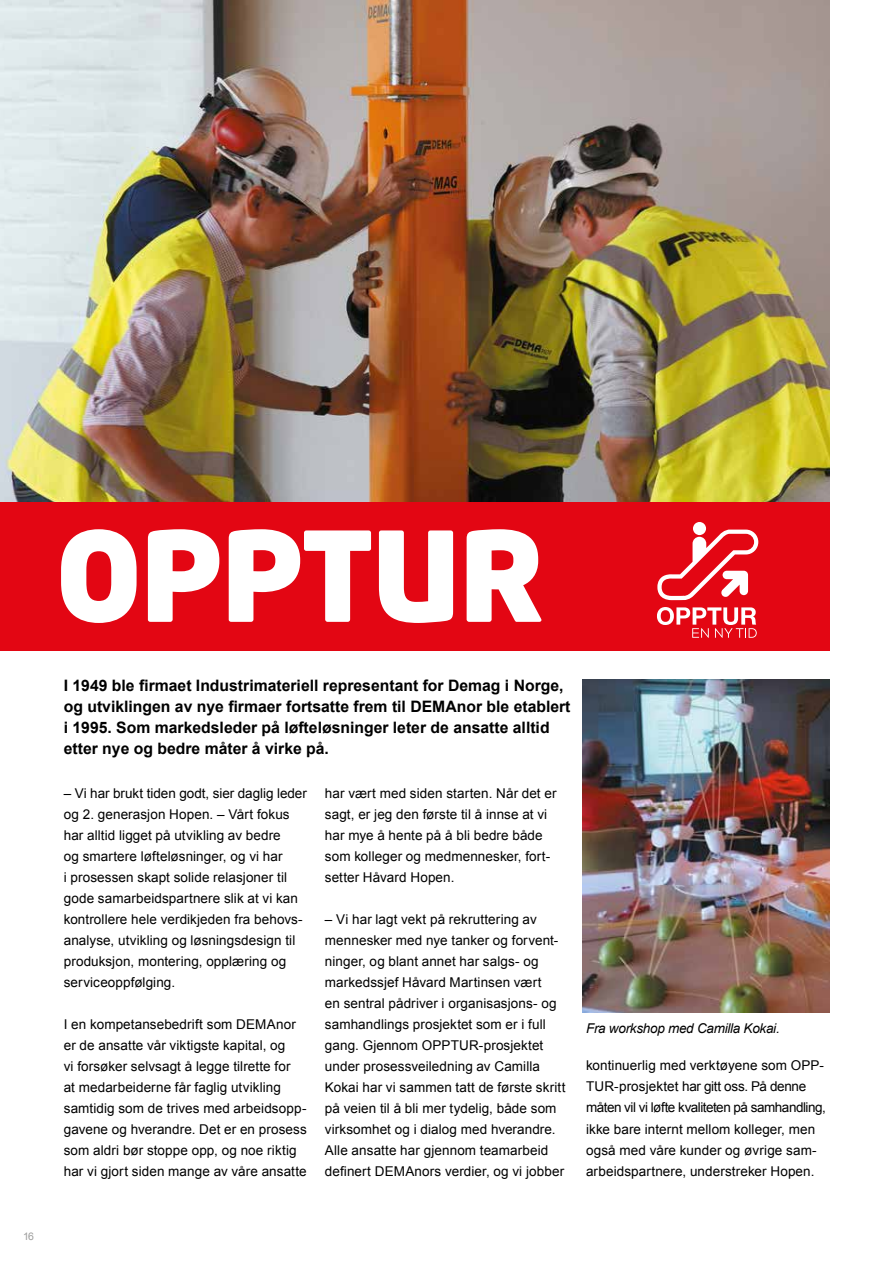
<style>
.page{position:relative;width:893px;height:1263px;background:#fff}
.page>*{position:absolute;margin:0;border:0;box-sizing:border-box;transform-origin:0 0}
.t1{font:900 123px "Neo Tech Std";letter-spacing:-.02em;color:#fff}
.t2{font:700 15.75px/21px "Arial";color:#000}
.t3{font:13.5px/21px "Arial";letter-spacing:.005em;color:#000}
.t4{font:italic 13.5px "Arial";letter-spacing:-.02em;color:#000}
.t5{font:10.5px "Arial";color:#9d9d9c}
</style>
<div class="page">
<img style="left:0;top:0;width:829px;height:502px">
<div style="left:0;top:502px;width:829px;height:149px;background:#e30613"></div>
<img style="left:582px;top:679px;width:247px;height:334px">
<svg style="left:657px;top:522px;width:101px;height:78px"></svg>
<svg style="left:657px;top:607px;width:100px;height:31px"></svg>
<p class="t5" style="left:23px;top:1230px;width:12px">16</p>
<h1 class="t1" style="left:55px;top:496px;width:492px">OPPTUR</h1>
<p class="t2" style="left:64px;top:676px;width:508px">I 1949 ble firmaet Industrimateriell representant for Demag i Norge, og utviklingen av nye firmaer fortsatte frem til DEMAnor ble etablert i 1995. Som markedsleder på løfteløsninger leter de ansatte alltid etter nye og bedre måter å virke på.</p>
<p class="t3" style="left:64px;top:782px;width:245px">– Vi har brukt tiden godt, sier daglig leder og 2. generasjon Hopen. – Vårt fokus har alltid ligget på utvikling av bedre<br>og smartere løfteløsninger, og vi har<br>i prosessen skapt solide relasjoner til gode samarbeidspartnere slik at vi kan kontrollere hele verdikjeden fra behovs&shy;analyse, utvikling og løsningsdesign til produksjon, montering, opplæring og serviceoppfølging.</p>
<p class="t3" style="left:64px;top:1013px;width:245px">I en kompetansebedrift som DEMAnor er de ansatte vår viktigste kapital, og<br>vi forsøker selvsagt å legge tilrette for<br>at medarbeiderne får faglig utvikling samtidig som de trives med arbeidsopp&shy;gavene og hverandre. Det er en prosess som aldri bør stoppe opp, og noe riktig har vi gjort siden mange av våre ansatte</p>
<p class="t3" style="left:325px;top:783px;width:233px">har vært med siden starten. Når det er sagt, er jeg den første til å innse at vi har mye å hente på å bli bedre både som kolleger og medmennesker, fort&shy;setter Håvard Hopen.</p>
<p class="t3" style="left:325px;top:909px;width:242px">– Vi har lagt vekt på rekruttering av mennesker med nye tanker og forvent&shy;ninger, og blant annet har salgs- og markedssjef Håvard Martinsen vært<br>en sentral pådriver i organisasjons- og samhandlings prosjektet som er i full gang. Gjennom OPPTUR-prosjektet under prosessveiledning av Camilla Kokai har vi sammen tatt de første skritt på veien til å bli mer tydelig, både som virksomhet og i dialog med hverandre.<br>Alle ansatte har gjennom teamarbeid definert DEMAnors verdier, og vi jobber</p>
<p class="t4" style="left:586px;top:1020px;width:195px">Fra workshop med Camilla Kokai.</p>
<p class="t3" style="left:586px;top:1055px;width:241px">kontinuerlig med verktøyene som OPP-TUR-prosjektet har gitt oss. På denne måten vil vi løfte kvaliteten på samhandling, ikke bare internt mellom kolleger, men også med våre kunder og øvrige sam&shy;arbeidspartnere, understreker Hopen.</p>
</div>
